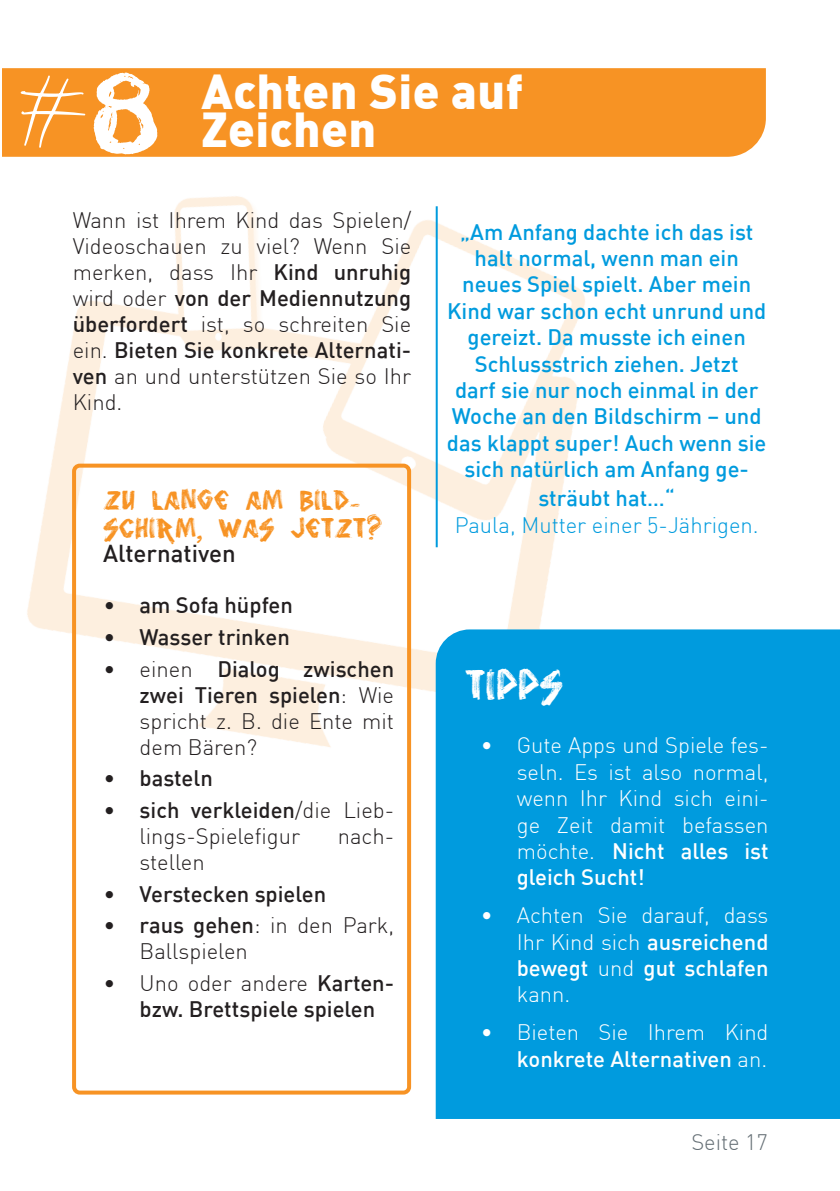
<style>
.page{position:relative;width:840px;height:1191px;background:#fff}
.page>*{position:absolute;margin:0;border:0;box-sizing:border-box;transform-origin:0 0}
.t1{font:90px "vtksanimal 2";color:#fff}
.t2{font:900 48px/38px "DIN";letter-spacing:.01em;color:#fff}
.t3{font:36px "vtksanimal 2";color:#fff}
.t4{font:24px/28px "vtksanimal 2";color:#f79324}
.t5{font:500 24px "DIN";color:#231f20}
.t6{font:300 22px/26px "DIN";color:#231f20;text-align:justify}
.t7{font:500 22px/26.4px "DIN";color:#009bde;text-align:center}
.t8{font:300 22px/26.4px "DIN";color:#fff;text-align:justify}
.t9{font:500 22px/26px "DIN";color:#231f20}
.t10{font:300 22px "DIN";color:#009bde}
.t11{font:300 22px "DIN";color:#656f75}
.s1{font-family:"vtksanimal 2";font-weight:400;font-size:90px}
.s2{font-weight:500}
.s3{font-weight:300}
</style>
<div class="page">
<div style="left:2px;top:68px;width:764px;height:89px;background:#f79324"></div>
<img style="left:2px;top:122px;width:688px;height:737px">
<div style="left:435px;top:629px;width:404px;height:490px;background:#009bde"></div>
<hr style="left:435px;top:206px;width:2px;height:341px;background:#009bde">
<div style="left:72px;top:463px;width:339px;height:631px;border:4px solid #f79324;border-radius:6px"></div>
<h1 class="t1" style="left:19px;top:56px;width:68px">#</h1>
<h2 class="t2" style="left:91px;top:70px;width:433px;text-indent:111px">Achten Sie auf<br><span class="s1">8</span> Zeichen</h2>
<p class="t6" style="left:73px;top:207px;width:340px">Wann ist Ihrem Kind das Spielen/ Videoschauen zu viel? Wenn Sie merken, dass Ihr <span class="s2">Kind unruhig </span>wird oder <span class="s2">von der Mediennutzung überfordert</span> ist, so schreiten Sie ein. <span class="s2">Bieten Sie konkrete Alternati&shy;ven</span> an und unterstützen Sie so Ihr Kind.</p>
<p class="t4" style="left:103px;top:486px;width:280px">ZU LANGE AM BILD-<br>SCHIRM, WAS JETZT?</p>
<p class="t5" style="left:103px;top:538px;width:134px">Alternativen</p>
<p class="t9" style="left:103px;top:591px;width:191px"><span class="s3">•</span> am Sofa hüpfen</p>
<p class="t9" style="left:103px;top:623px;width:188px"><span class="s3">•</span> Wasser trinken</p>
<p class="t6" style="left:139px;top:655px;width:256px;text-indent:-36px">• einen <span class="s2">Dialog zwischen zwei Tieren spielen</span>: Wie spricht z. B. die Ente mit dem Bären?</p>
<p class="t9" style="left:103px;top:764px;width:111px"><span class="s3">•</span> basteln</p>
<p class="t6" style="left:139px;top:797px;width:256px;text-indent:-36px">• <span class="s2">sich verkleiden</span>/die Lieb&shy;lings-Spielefigur</p>
<p class="t6" style="left:337px;top:823px;width:58px">nach-</p>
<p class="t6" style="left:139px;top:849px;width:66px">stellen</p>
<p class="t9" style="left:103px;top:880px;width:224px"><span class="s3">•</span> Verstecken spielen</p>
<p class="t6" style="left:139px;top:912px;width:256px;text-indent:-36px">• <span class="s2">raus gehen</span>: in den Park,<br>Ballspielen</p>
<p class="t9" style="left:139px;top:969px;width:256px;text-indent:-36px"><span class="s3">• Uno oder andere</span> Karten&shy;bzw. Brettspiele spielen</p>
<p class="t7" style="left:446px;top:218px;width:321px">„Am Anfang dachte ich das ist halt normal, wenn man ein neues Spiel spielt. Aber mein<br>Kind war schon echt unrund und gereizt. Da musste ich einen<br>Schlussstrich ziehen. Jetzt<br>darf sie nur noch einmal in der<br>Woche an den Bildschirm – und das klappt super! Auch wenn sie sich natürlich am Anfang ge-</p>
<p class="t7" style="left:538px;top:484px;width:138px">sträubt hat…“</p>
<p class="t10" style="left:454px;top:511px;width:305px">Paula, Mutter einer 5-Jährigen.</p>
<h3 class="t3" style="left:465px;top:663px;width:99px">TIPPS</h3>
<p class="t8" style="left:516px;top:732px;width:253px;text-indent:-36px">• Gute Apps und Spiele fes&shy;seln. Es ist also normal, wenn Ihr Kind sich eini&shy;ge Zeit damit befassen möchte. <span class="s2">Nicht alles ist gleich Sucht!</span></p>
<p class="t8" style="left:516px;top:902px;width:253px;text-indent:-36px">• Achten Sie darauf, dass Ihr Kind sich <span class="s2">ausreichend bewegt</span> und <span class="s2">gut schlafen </span>kann.</p>
<p class="t8" style="left:480px;top:1018px;width:289px;text-align:right">• Bieten Sie Ihrem Kind <span class="s2">konkrete Alternativen</span> an.</p>
<p class="t11" style="left:691px;top:1128px;width:78px">Seite 17</p>
</div>
